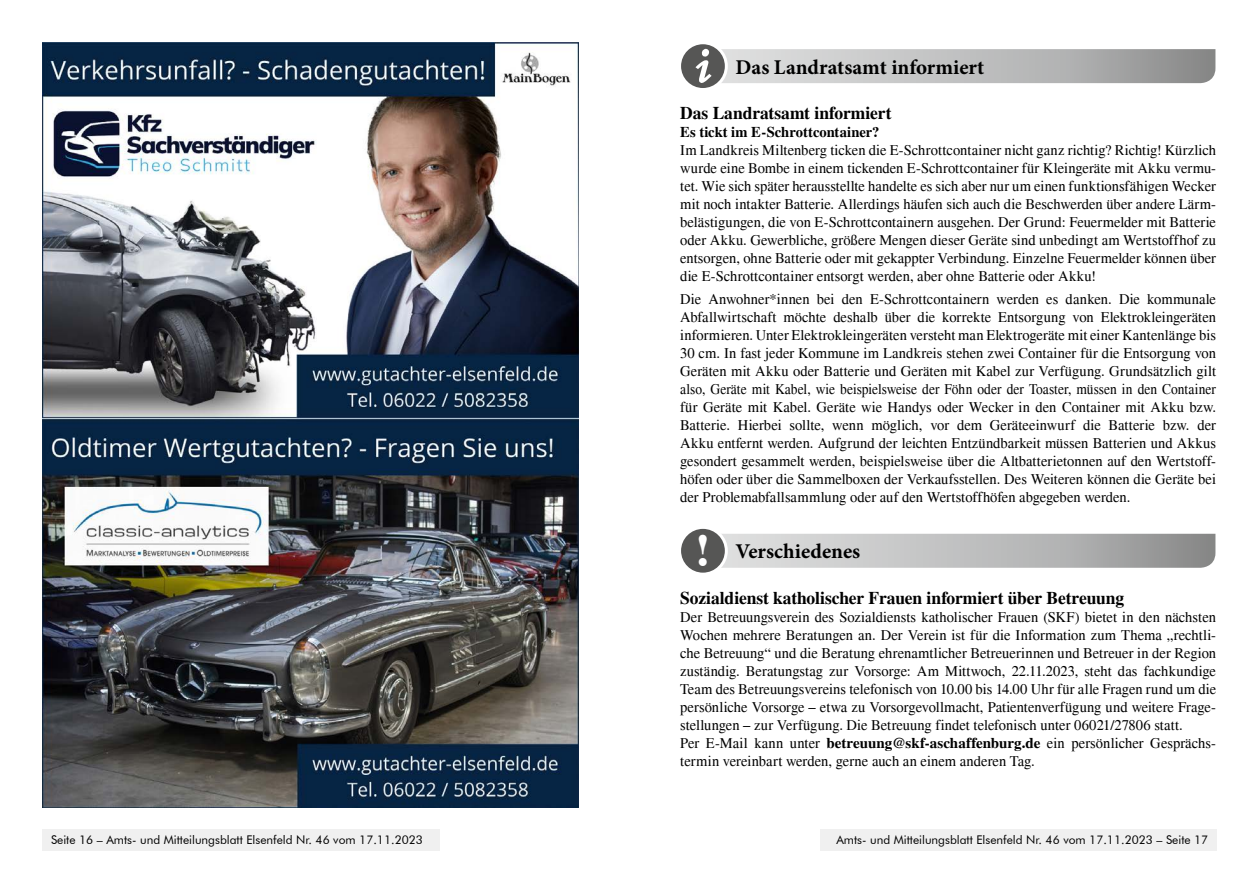
<style>
.page{position:relative;width:1259px;height:893px;background:#fff}
.page>*{position:absolute;margin:0;border:0;box-sizing:border-box;transform-origin:0 0}
.t1{font:700 46.5px "Times";color:#fff}
.t2{font:700 21px "Minion Pro";color:#000}
.t3{font:700 18px "Times";letter-spacing:-.005em;color:#000}
.t4{font:15px/18px "Times";color:#000;text-align:justify}
.t5{font:700 15px "Times";color:#000}
.t6{font:12px "Futura BT";color:#000}
.s1{font-weight:700}
</style>
<div class="page">
<img style="left:43px;top:43px;width:535px;height:765px">
<div style="left:819px;top:829px;width:397px;height:21px;background:#f0f0f0"></div>
<div style="left:43px;top:829px;width:397px;height:21px;background:#f0f0f0"></div>
<svg style="left:681px;top:44px;width:534px;height:44px"></svg>
<svg style="left:681px;top:528px;width:534px;height:45px"></svg>
<h2 class="t2" style="left:735px;top:52px;width:250px">Das Landratsamt informiert</h2>
<p class="t3" style="left:680px;top:103px;width:213px">Das Landratsamt informiert</p>
<p class="t5" style="left:680px;top:124px;width:201px">Es tickt im E-Schrottcontainer?</p>
<p class="t4" style="left:680px;top:142px;width:537px">Im Landkreis Miltenberg ticken die E-Schrottcontainer nicht ganz richtig? Richtig! Kürzlich wurde eine Bombe in einem tickenden E-Schrottcontainer für Kleingeräte mit Akku vermu&shy;tet. Wie sich später herausstellte handelte es sich aber nur um einen funktionsfähigen Wecker mit noch intakter Batterie. Allerdings häufen sich auch die Beschwerden über andere Lärm&shy;belästigungen, die von E-Schrottcontainern ausgehen. Der Grund: Feuermelder mit Batterie oder Akku. Gewerbliche, größere Mengen dieser Geräte sind unbedingt am Wertstoffhof zu entsorgen, ohne Batterie oder mit gekappter Verbindung. Einzelne Feuermelder können über die E-Schrottcontainer entsorgt werden, aber ohne Batterie oder Akku!</p>
<p class="t4" style="left:680px;top:290px;width:537px">Die Anwohner*innen bei den E-Schrottcontainern werden es danken. Die kommunale Abfallwirtschaft möchte deshalb über die korrekte Entsorgung von Elektrokleingeräten informieren. Unter Elektrokleingeräten versteht man Elektrogeräte mit einer Kantenlänge bis 30 cm. In fast jeder Kommune im Landkreis stehen zwei Container für die Entsorgung von Geräten mit Akku oder Batterie und Geräten mit Kabel zur Verfügung. Grundsätzlich gilt also, Geräte mit Kabel, wie beispielsweise der Föhn oder der Toaster, müssen in den Container für Geräte mit Kabel. Geräte wie Handys oder Wecker in den Container mit Akku bzw.<br>Batterie. Hierbei sollte, wenn möglich, vor dem Geräteeinwurf die Batterie bzw. der Akku entfernt werden. Aufgrund der leichten Entzündbarkeit müssen Batterien und Akkus gesondert gesammelt werden, beispielsweise über die Altbatterietonnen auf den Wertstoff&shy;höfen oder über die Sammelboxen der Verkaufsstellen. Des Weiteren können die Geräte bei der Problemabfallsammlung oder auf den Wertstoffhöfen abgegeben werden.</p>
<h2 class="t2" style="left:735px;top:537px;width:126px">Verschiedenes</h2>
<h1 class="t1" style="left:695px;top:523px;width:17px">!</h1>
<p class="t3" style="left:680px;top:587px;width:445px">Sozialdienst katholischer Frauen informiert über Betreuung</p>
<p class="t4" style="left:680px;top:608px;width:537px;text-align:left">Der Betreuungsverein des Sozialdiensts katholischer Frauen (SKF) bietet in den nächsten Wochen mehrere Beratungen an. Der Verein ist für die Information zum Thema „rechtli&shy;che Betreuung“ und die Beratung ehrenamtlicher Betreuerinnen und Betreuer in der Region zuständig. Beratungstag zur Vorsorge: Am Mittwoch, 22.11.2023, steht das fachkundige Team des Betreuungsvereins telefonisch von 10.00 bis 14.00 Uhr für alle Fragen rund um die persönliche Vorsorge – etwa zu Vorsorgevollmacht, Patientenverfügung und weitere Frage&shy;stellungen – zur Verfügung. Die Betreuung findet telefonisch unter 06021/27806 statt.<br>Per E-Mail kann unter <span class="s1">betreuung@skf-aschaffenburg.de</span> ein persönlicher Gesprächs&shy;termin vereinbart werden, gerne auch an einem anderen Tag.</p>
<p class="t6" style="left:51px;top:833px;width:373px">Seite 16 – Amts- und Mitteilungsblatt Elsenfeld Nr. 46 vom 17.11.2023</p>
<p class="t6" style="left:836px;top:833px;width:373px">Amts- und Mitteilungsblatt Elsenfeld Nr. 46 vom 17.11.2023 – Seite 17</p>
</div>
